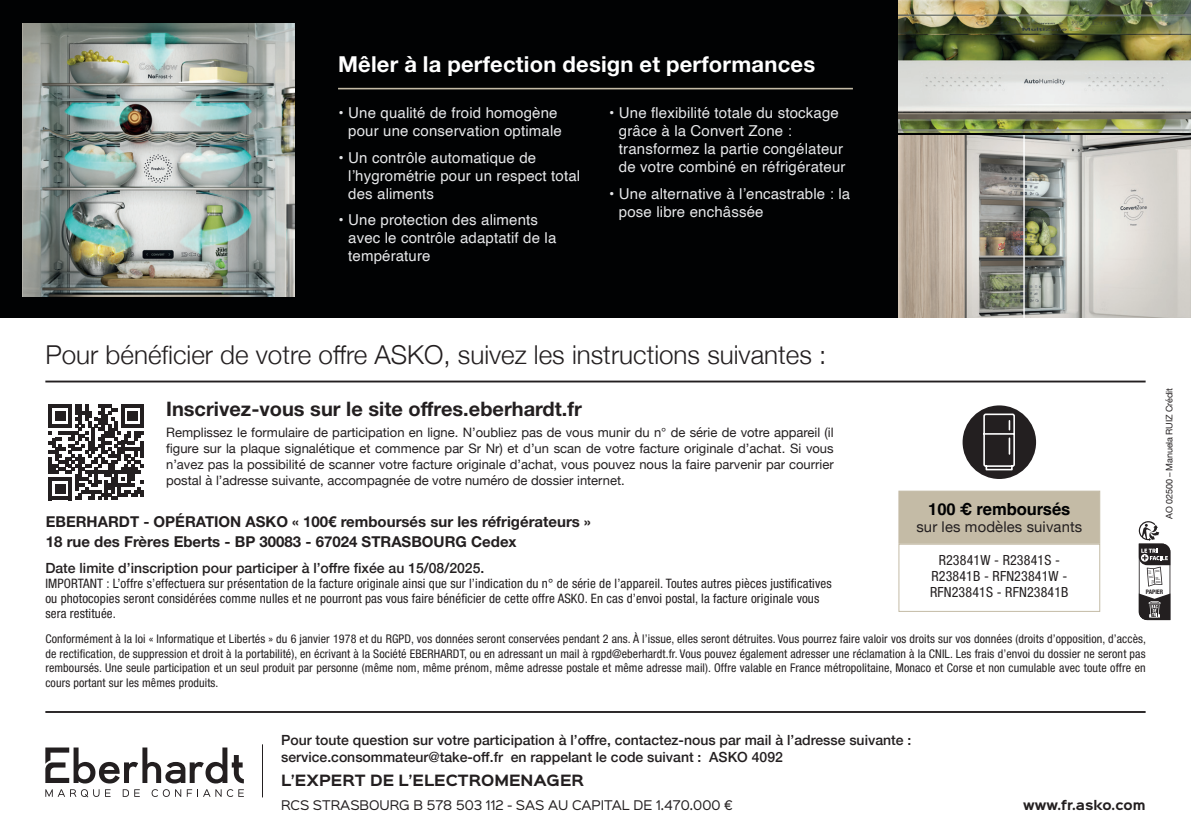
<style>
.page{position:relative;width:1191px;height:840px;background:#fff}
.page>*{position:absolute;margin:0;border:0;box-sizing:border-box;transform-origin:0 0}
.t1{font:300 26px "Helvetica Neue";color:#231f20}
.t2{font:700 22px "Helvetica Neue LT Std";letter-spacing:.01em;color:#fff}
.t3{font:700 20px "Helvetica Neue LT Std";color:#231f20}
.t4{font:700 16.6px "Helvetica";letter-spacing:-.01em;color:#010203}
.t5{font:15px/18px "Helvetica";letter-spacing:.01em;color:#e6e7e9}
.t6{font:700 15px/20px "Helvetica Neue LT Std";color:#231f20}
.t7{font:14.8px "Helvetica Neue";letter-spacing:.01em;color:#231f20}
.t8{font:500 14px/16.8px "Helvetica Neue";color:#231f20}
.t9{font:condensed 14px/16px "Helvetica Neue LT Std";letter-spacing:.01em;color:#231f20;text-align:center}
.t10{font:700 14px "Sinkin Sans 700";color:#231f20}
.t11{font:13px/16px "Helvetica Neue";color:#231f20;text-align:justify}
.t12{font:condensed 13px/15px "Helvetica Neue LT Std";letter-spacing:.01em;color:#231f20}
.t13{font:condensed 12px/14.4px "Helvetica Neue LT Std";letter-spacing:.01em;color:#231f20;text-align:justify}
.t14{font:12px "Sinkin Sans 400";color:#231f20}
.t15{font:700 12px "Sinkin Sans 700";color:#231f20}
.t16{font:9px "Helvetica Neue";letter-spacing:-.01em;color:#231f20}
.t17{font:700 condensed 6.2px "Helvetica Neue";color:#231f20}
</style>
<div class="page">
<div style="left:0;top:0;width:1191px;height:317px;background:#010203"></div>
<svg style="left:45px;top:747px;width:199px;height:50px"></svg>
<hr style="left:262px;top:744px;width:1px;height:53px;background:#231f20">
<hr style="left:45px;top:380px;width:1100px;height:2px;background:#231f20">
<hr style="left:45px;top:710px;width:1100px;height:2px;background:#231f20">
<svg style="left:49px;top:404px;width:95px;height:96px"></svg>
<svg style="left:1138px;top:521px;width:33px;height:100px"></svg>
<img style="left:23px;top:24px;width:272px;height:272px">
<img style="left:898px;top:135px;width:293px;height:182px">
<img style="left:898px;top:0;width:293px;height:132px">
<hr style="left:338px;top:88px;width:515px;height:1px;background:#c4bba6">
<div style="left:898px;top:490px;width:202px;height:53px;background:#c4bba6;border:1px solid #c4bba6"></div>
<div style="left:898px;top:543px;width:202px;height:68px;background:#fff;border:1px solid #c4bba6"></div>
<div style="left:962px;top:405px;width:74px;height:73px;background:#231f20;border-radius:50%"></div>
<svg style="left:983px;top:413px;width:32px;height:58px"></svg>
<h2 class="t2" style="left:338px;top:51px;width:479px">Mêler à la perfection design et performances</h2>
<p class="t5" style="left:338px;top:104px;width:225px;text-align:right">• Une qualité de froid homogène pour une conservation optimale</p>
<p class="t5" style="left:348px;top:149px;width:233px;text-indent:-10px">• Un contrôle automatique de l’hygrométrie pour un respect total des aliments</p>
<p class="t5" style="left:348px;top:211px;width:210px;text-indent:-10px">• Une protection des aliments avec le contrôle adaptatif de la température</p>
<p class="t5" style="left:619px;top:104px;width:228px;text-indent:-10px">• Une flexibilité totale du stockage grâce à la Convert Zone : transformez la partie congélateur de votre combiné en réfrigérateur</p>
<p class="t5" style="left:619px;top:185px;width:233px;text-indent:-10px">• Une alternative à l’encastrable : la pose libre enchâssée</p>
<h1 class="t1" style="left:45px;top:334px;width:782px">Pour bénéficier de votre offre ASKO, suivez les instructions suivantes :</h1>
<h3 class="t3" style="left:166px;top:396px;width:417px">Inscrivez-vous sur le site offres.eberhardt.fr</h3>
<p class="t11" style="left:166px;top:425px;width:669px">Remplissez le formulaire de participation en ligne. N’oubliez pas de vous munir du n° de série de votre appareil (il figure sur la plaque signalétique et commence par Sr Nr) et d’un scan de votre facture originale d’achat. Si vous n’avez pas la possibilité de scanner votre facture originale d’achat, vous pouvez nous la faire parvenir par courrier postal à l’adresse suivante, accompagnée de votre numéro de dossier internet.</p>
<p class="t6" style="left:46px;top:510px;width:546px">EBERHARDT - OPÉRATION ASKO « 100€ remboursés sur les réfrigérateurs »<br>18 rue des Frères Eberts - BP 30083 - 67024 STRASBOURG Cedex</p>
<p class="t8" style="left:45px;top:557px;width:440px">Date limite d’inscription pour participer à l’offre fixée au 15/08/2025.</p>
<p class="t12" style="left:45px;top:575px;width:788px">IMPORTANT : L’offre s’effectuera sur présentation de la facture originale ainsi que sur l’indication du n° de série de l’appareil. Toutes autres pièces justificatives ou photocopies seront considérées comme nulles et ne pourront pas vous faire bénéficier de cette offre ASKO. En cas d’envoi postal, la facture originale vous sera restituée.</p>
<h3 class="t4" style="left:928px;top:499px;width:144px">100 € remboursés</h3>
<p class="t7" style="left:916px;top:515px;width:167px">sur les modèles suivants</p>
<p class="t9" style="left:930px;top:552px;width:140px">R23841W - R23841S -<br>R23841B - RFN23841W -<br>RFN23841S - RFN23841B</p>
<p class="t16" style="left:1162px;top:518px;width:132px;rotate:-90deg">AO 02500 – Manuela RUIZ Crédit</p>
<p class="t17" style="left:1145px;top:586px;width:19px">PAPIER</p>
<p class="t13" style="left:45px;top:631px;width:1102px">Conformément à la loi « Informatique et Libertés » du 6 janvier 1978 et du RGPD, vos données seront conservées pendant 2 ans. À l’issue, elles seront détruites. Vous pourrez faire valoir vos droits sur vos données (droits d’opposition, d’accès, de rectification, de suppression et droit à la portabilité), en écrivant à la Société EBERHARDT, ou en adressant un mail à rgpd@eberhardt.fr. Vous pouvez également adresser une réclamation à la CNIL. Les frais d’envoi du dossier ne seront pas remboursés. Une seule participation et un seul produit par personne (même nom, même prénom, même adresse postale et même adresse mail). Offre valable en France métropolitaine, Monaco et Corse et non cumulable avec toute offre en cours portant sur les mêmes produits.</p>
<p class="t8" style="left:281px;top:730px;width:632px">Pour toute question sur votre participation à l’offre, contactez-nous par mail à l’adresse suivante : service.consommateur@take-off.fr en rappelant le code suivant : ASKO 4092</p>
<p class="t10" style="left:281px;top:772px;width:304px">L’EXPERT DE L’ELECTROMENAGER</p>
<p class="t14" style="left:281px;top:794px;width:453px">RCS STRASBOURG B 578 503 112 - SAS AU CAPITAL DE 1.470.000 €</p>
<p class="t15" style="left:1023px;top:798px;width:124px">www.fr.asko.com</p>
</div>
